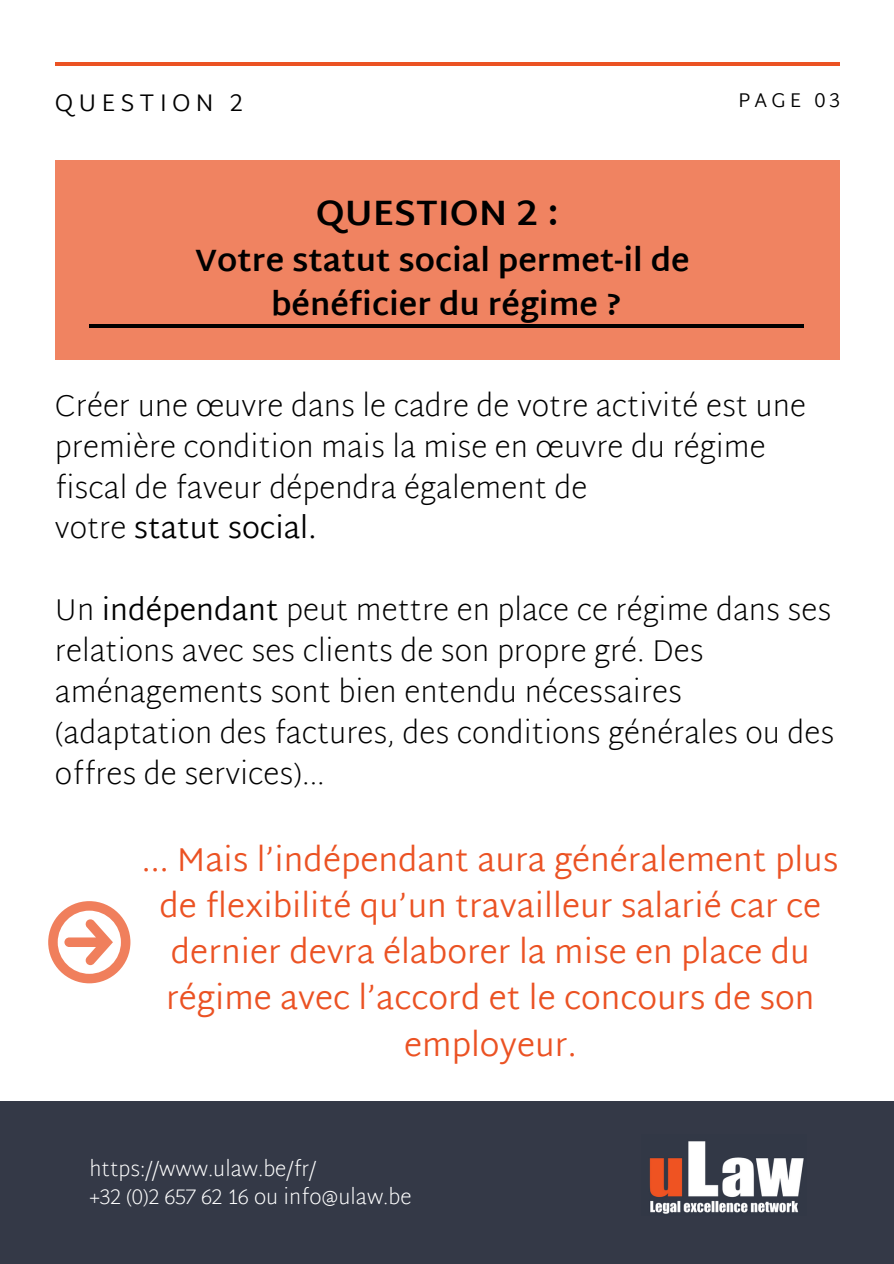
<style>
.page{position:relative;width:894px;height:1264px;background:#fff}
.page>*{position:absolute;margin:0;border:0;box-sizing:border-box;transform-origin:0 0}
.t1{font:700 36px "Martel Sans";color:#000}
.t2{font:300 33px/46.2px "Martel Sans";color:#eb5223;text-align:center}
.t3{font:700 31.5px/44px "Martel Sans";color:#000;text-align:center}
.t4{font:200 30px/41px "Martel Sans";color:#000}
.t5{font:300 24px "Martel Sans";letter-spacing:.21em;color:#000}
.t6{font:200 21px/28.2px "Martel Sans";color:#fff}
.t7{font:300 19.8px "Martel Sans";letter-spacing:.21em;color:#000}
.s1{font-weight:300}
</style>
<div class="page">
<div style="left:0;top:1100px;width:893px;height:163px;background:#343947"></div>
<hr style="left:55px;top:62px;width:784px;height:4px;background:#eb5223">
<div style="left:55px;top:161px;width:784px;height:198px;background:#f08361"></div>
<hr style="left:89px;top:324px;width:714px;height:4px;background:#000">
<img style="left:649px;top:1141px;width:155px;height:73px">
<svg style="left:48px;top:901px;width:82px;height:82px"></svg>
<p class="t5" style="left:55px;top:89px;width:189px">QUESTION 2</p>
<p class="t7" style="left:738px;top:89px;width:103px">PAGE 03</p>
<p class="t1" style="left:316px;top:191px;width:244px">QUESTION 2 :</p>
<p class="t3" style="left:195px;top:238px;width:496px">Votre statut social permet-il de bénéficier du régime ?</p>
<p class="t4" style="left:55px;top:385px;width:752px">Créer une œuvre dans le cadre de votre activité est une première condition mais la mise en œuvre du régime fiscal de faveur dépendra également de<br>votre <span class="s1">statut social.</span></p>
<p class="t4" style="left:55px;top:589px;width:780px">Un <span class="s1">indépendant</span> peut mettre en place ce régime dans ses relations avec ses clients de son propre gré. Des aménagements sont bien entendu nécessaires (adaptation des factures, des conditions générales ou des offres de services)...</p>
<p class="t2" style="left:142px;top:836px;width:698px">... Mais l’indépendant aura généralement plus de flexibilité qu’un travailleur salarié car ce dernier devra élaborer la mise en place du régime avec l’accord et le concours de son employeur.</p>
<p class="t6" style="left:89px;top:1154px;width:323px">https://www.ulaw.be/fr/<br>+32 (0)2 657 62 16 ou info@ulaw.be</p>
</div>
